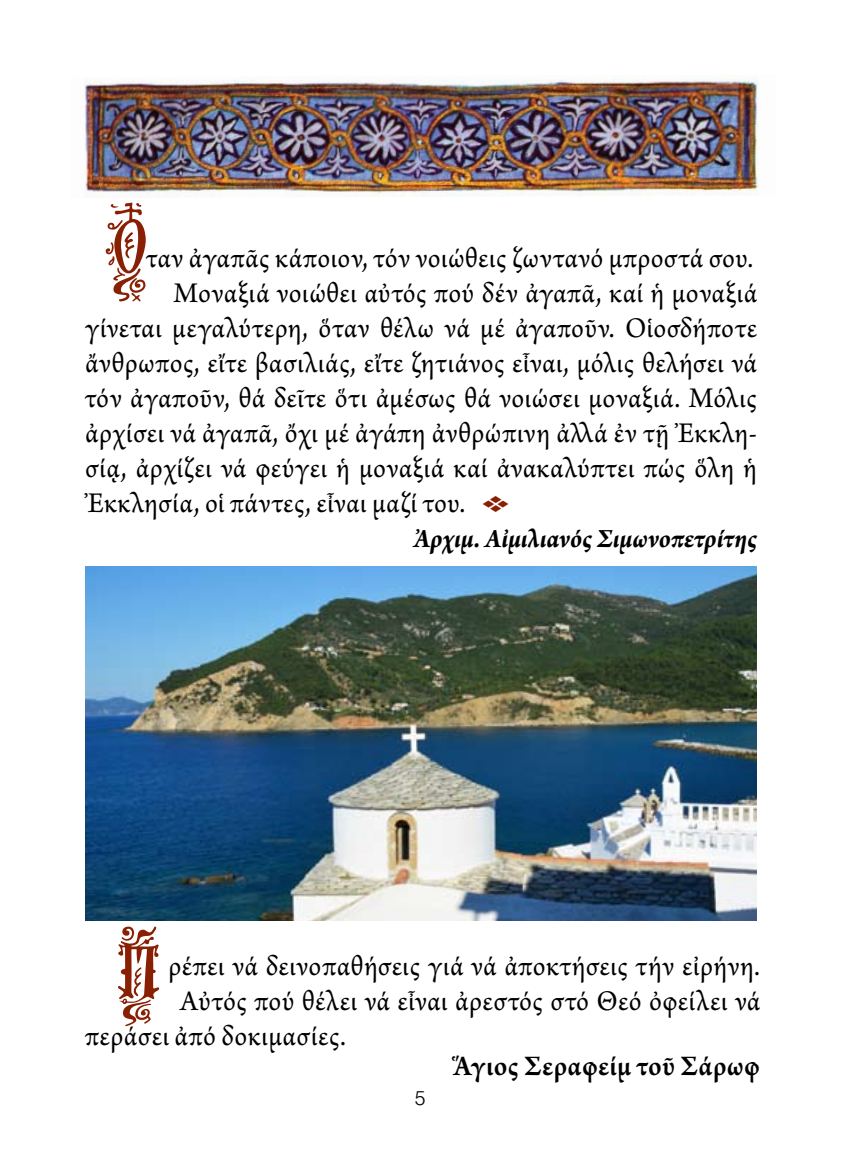
<style>
.page{position:relative;width:842px;height:1163px;background:#fff}
.page>*{position:absolute;margin:0;border:0;box-sizing:border-box;transform-origin:0 0}
.t1{font:100px "Mg Konstantinos";color:#8a2003}
.t2{font:30px "Arno Pro";letter-spacing:.015em;color:#000;scale:.96 1}
.t3{font:600 30px "Arno Pro";letter-spacing:.015em;color:#000;scale:.96 1}
.t4{font:italic 700 28px "Arno Pro";letter-spacing:-.005em;color:#000;scale:.95 1}
.t5{font:300 20px "UB Helvetica";color:#000}
.s1{font-family:"Type Embellishments One Let Plain";font-size:24px;color:#8a2003}
</style>
<div class="page">
<img style="left:84px;top:78px;width:675px;height:120px">
<img style="left:85px;top:567px;width:672px;height:353px">
<h1 class="t1" style="left:106px;top:202px;width:47px">O</h1>
<p class="t2" style="left:146px;top:240px;width:634px">ταν ἀγαπᾶς κάποιον, τόν νοιώθεις ζωντανό μπροστά σου.</p>
<p class="t2" style="left:174px;top:275px;width:609px">Μοναξιά νοιώθει αὐτός πού δέν ἀγαπᾶ, καί ἡ μοναξιά</p>
<p class="t2" style="left:85px;top:310px;width:701px">γίνεται μεγαλύτερη, ὅταν θέλω νά μέ ἀγαποῦν. Οἱοσδήποτε</p>
<p class="t2" style="left:85px;top:345px;width:701px">ἄνθρωπος, εἴτε βασιλιάς, εἴτε ζητιάνος εἶναι, μόλις θελήσει νά</p>
<p class="t2" style="left:85px;top:380px;width:701px">τόν ἀγαποῦν, θά δεῖτε ὅτι ἀμέσως θά νοιώσει μοναξιά. Μόλις</p>
<p class="t2" style="left:85px;top:415px;width:701px">ἀρχίσει νά ἀγαπᾶ, ὄχι μέ ἀγάπη ἀνθρώπινη ἀλλά ἐν τῇ Ἐκκλη-</p>
<p class="t2" style="left:85px;top:450px;width:701px">σίᾳ, ἀρχίζει νά φεύγει ἡ μοναξιά καί ἀνακαλύπτει πώς ὅλη ἡ</p>
<p class="t2" style="left:85px;top:485px;width:444px">Ἐκκλησία, οἱ πάντες, εἶναι μαζί του. <span class="s1">E</span></p>
<p class="t4" style="left:414px;top:522px;width:362px">Ἀρχιμ. Αἰμιλιανός Σιμωνοπετρίτης</p>
<p class="t2" style="left:168px;top:948px;width:618px">ρέπει νά δεινοπαθήσεις γιά νά ἀποκτήσεις τήν εἰρήνη.</p>
<p class="t2" style="left:180px;top:983px;width:606px">Αὐτός πού θέλει νά εἶναι ἀρεστός στό Θεό ὀφείλει νά</p>
<p class="t2" style="left:85px;top:1018px;width:273px">περάσει ἀπό δοκιμασίες.</p>
<p class="t3" style="left:452px;top:1048px;width:322px">Ἅγιος Σεραφείμ τοῦ Σάρωφ</p>
<p class="t5" style="left:415px;top:1085px;width:12px">5</p>
</div>
